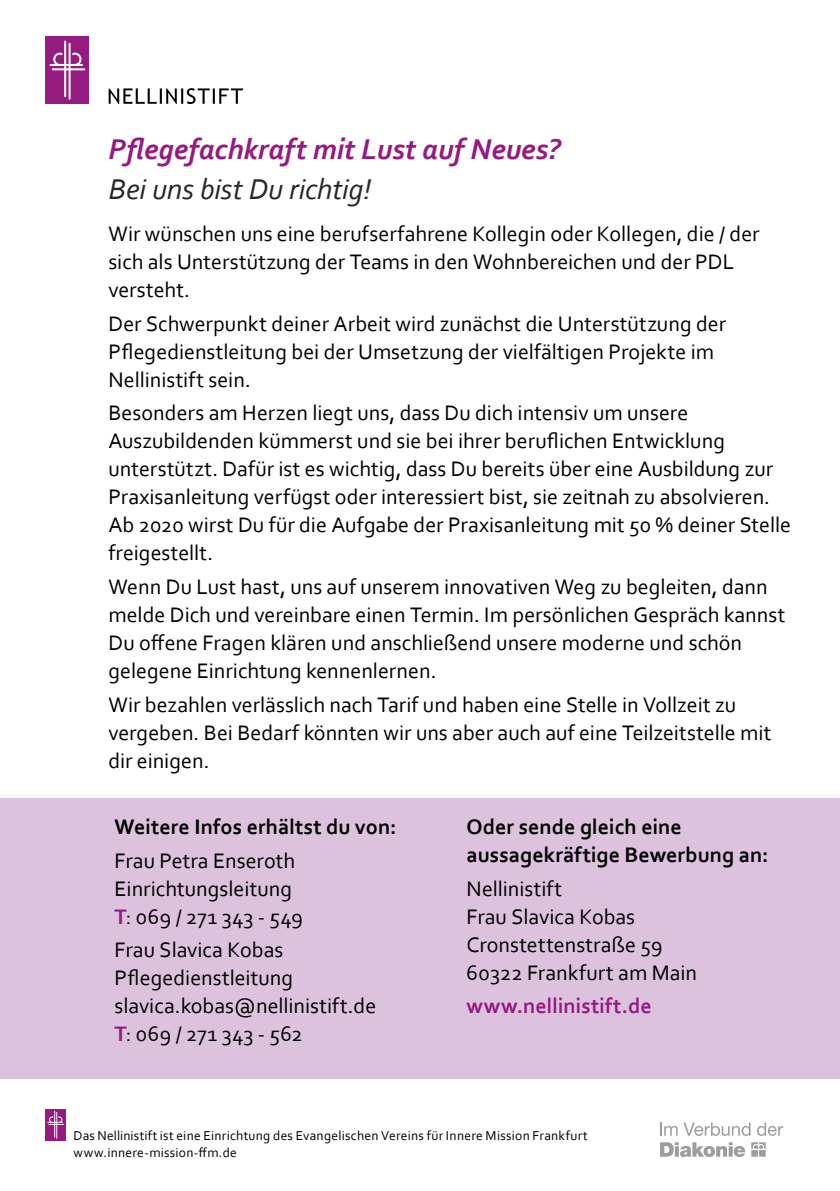
<style>
.page{position:relative;width:840px;height:1191px;background:#fff}
.page>*{position:absolute;margin:0;border:0;box-sizing:border-box;transform-origin:0 0}
.Corbel{font:italic 700 30px/40px "Corbel";letter-spacing:-.005em;color:#951b81}
.Corbel-2{font:22px/28px "Corbel";color:#000}
.Corbel_bold{font:700 22px/28px "Corbel";letter-spacing:.005em;color:#000}
.Corbel-3{font:700 22px "Corbel";letter-spacing:.005em;color:#951b81}
.Corbel-4{font:13.6px/16.4px "Corbel";letter-spacing:.02em;color:#000}
.s1{font-weight:400;color:#282827}
.s2{font-weight:700;color:#951b81}
</style>
<div class="page">
<div style="left:0;top:797px;width:839px;height:281px;background:#ddc2de"></div>
<div style="left:45px;top:1108px;width:21px;height:32px;background:#951b81"></div>
<svg style="left:47px;top:1110px;width:17px;height:28px"></svg>
<svg style="left:660px;top:1142px;width:105px;height:15px"></svg>
<svg style="left:660px;top:1122px;width:17px;height:13px"></svg>
<svg style="left:683px;top:1122px;width:67px;height:14px"></svg>
<svg style="left:757px;top:1122px;width:25px;height:14px"></svg>
<svg style="left:109px;top:88px;width:134px;height:16px"></svg>
<div style="left:45px;top:36px;width:44px;height:68px;background:#951b81"></div>
<hr style="left:64px;top:41px;width:2px;height:56px;background:#fff">
<hr style="left:68px;top:43px;width:3px;height:57px;background:#fff">
<hr style="left:49px;top:64px;width:34px;height:2px;background:#fff">
<hr style="left:52px;top:68px;width:33px;height:2px;background:#fff">
<svg style="left:53px;top:53px;width:9px;height:11px"></svg>
<svg style="left:72px;top:53px;width:9px;height:11px"></svg>
<p class="Corbel" style="left:108px;top:128px;width:454px">Pflegefachkraft mit Lust auf Neues?<br><span class="s1">Bei uns bist Du richtig!</span></p>
<p class="Corbel-2" style="left:108px;top:219px;width:652px">Wir wünschen uns eine berufserfahrene Kollegin oder Kollegen, die / der sich als Unterstützung der Teams in den Wohnbereichen und der PDL versteht.</p>
<p class="Corbel-2" style="left:108px;top:309px;width:619px">Der Schwerpunkt deiner Arbeit wird zunächst die Unterstützung der<br>Pflegedienstleitung bei der Umsetzung der vielfältigen Projekte im<br>Nellinistift sein.</p>
<p class="Corbel-2" style="left:108px;top:398px;width:683px">Besonders am Herzen liegt uns, dass Du dich intensiv um unsere Auszubildenden kümmerst und sie bei ihrer beruflichen Entwicklung unterstützt. Dafür ist es wichtig, dass Du bereits über eine Ausbildung zur Praxisanleitung verfügst oder interessiert bist, sie zeitnah zu absolvieren.<br>Ab 2020 wirst Du für die Aufgabe der Praxisanleitung mit 50 % deiner Stelle freigestellt.</p>
<p class="Corbel-2" style="left:108px;top:572px;width:678px">Wenn Du Lust hast, uns auf unserem innovativen Weg zu begleiten, dann melde Dich und vereinbare einen Termin. Im persönlichen Gespräch kannst Du offene Fragen klären und anschließend unsere moderne und schön gelegene Einrichtung kennenlernen.</p>
<p class="Corbel-2" style="left:108px;top:690px;width:664px">Wir bezahlen verlässlich nach Tarif und haben eine Stelle in Vollzeit zu vergeben. Bei Bedarf könnten wir uns aber auch auf eine Teilzeitstelle mit dir einigen.</p>
<p class="Corbel_bold" style="left:115px;top:812px;width:283px">Weitere Infos erhältst du von:</p>
<p class="Corbel-2" style="left:115px;top:845px;width:190px">Frau Petra Enseroth<br>Einrichtungsleitung<br><span class="s2">T</span>: 069 / 271 343 - 549</p>
<p class="Corbel-2" style="left:115px;top:935px;width:263px">Frau Slavica Kobas<br>Pflegedienstleitung slavica.kobas@nellinistift.de<br><span class="s2">T</span>: 069 / 271 343 - 562</p>
<p class="Corbel_bold" style="left:466px;top:812px;width:303px">Oder sende gleich eine aussagekräftige Bewerbung an:</p>
<p class="Corbel-2" style="left:466px;top:873px;width:232px">Nellinistift<br>Frau Slavica Kobas<br>Cronstettenstraße 59<br>60322 Frankfurt am Main</p>
<p class="Corbel-3" style="left:466px;top:992px;width:187px">www.nellinistift.de</p>
<p class="Corbel-4" style="left:74px;top:1127px;width:515px">Das Nellinistift ist eine Einrichtung des Evangelischen Vereins für Innere Mission Frankfurt www.innere-mission-ffm.de</p>
</div>
